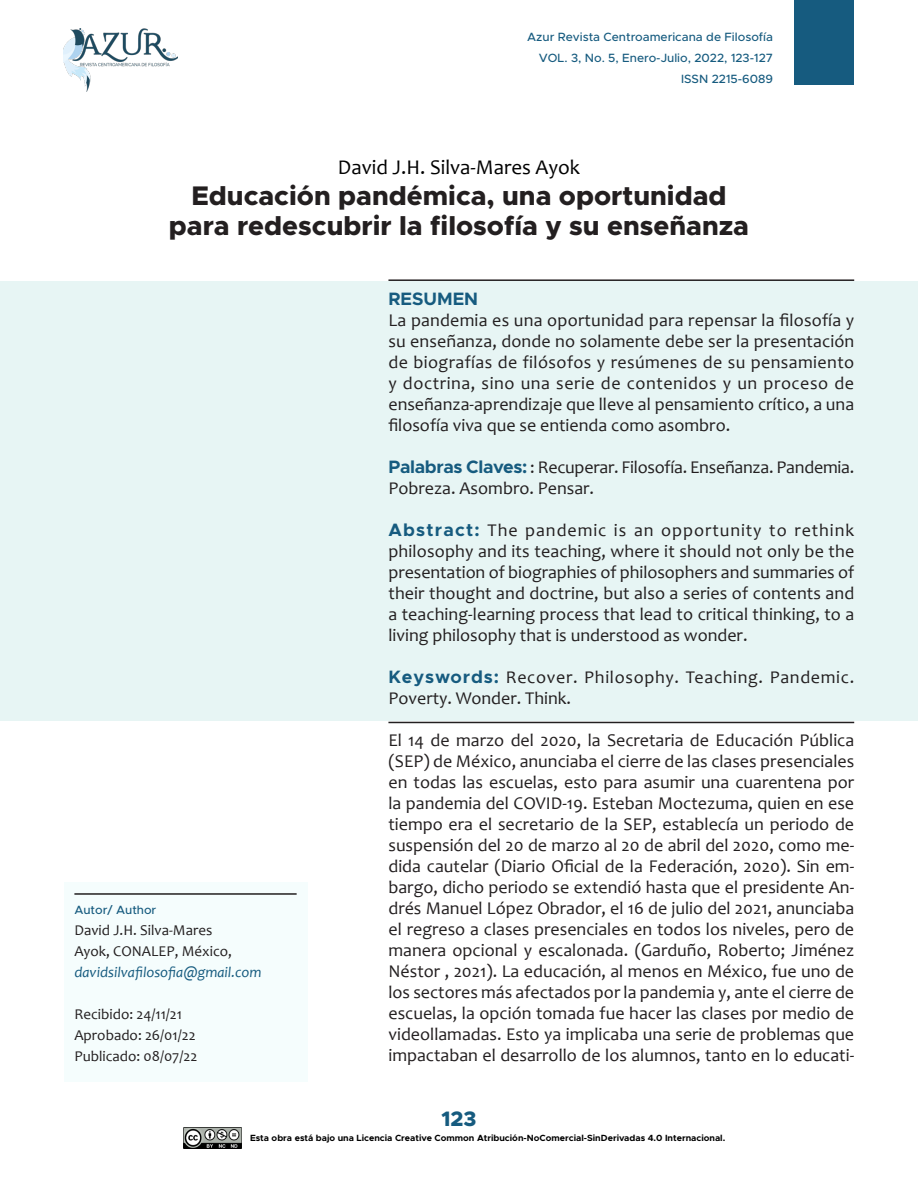
<style>
.page{position:relative;width:918px;height:1188px;background:#fff}
.page>*{position:absolute;margin:0;border:0;box-sizing:border-box;transform-origin:0 0}
.Títulos_de_los_artíc{font:800 27px "Metropolis";color:#231f20}
.Títulos_de_los_artíc-2{font:21px "Candara";color:#000}
.t1{font:800 21px "Metropolis";color:#165b7f}
.Resumen{font:18px/21px "Candara";color:#231f20;text-align:justify}
.Texto_resumen_2{font:18px/21px "Candara";color:#231f20;text-align:justify}
.Texto_resumen_2-2{font:18px/21px "Candara";letter-spacing:.035em;color:#231f20}
.Resumen-2{font:700 18px "Metropolis";color:#165b7f}
.Notas_y_Referencias{font:15px/21px "Candara";color:#231f20}
.Info_Revista{font:500 12px "Metropolis";color:#165b7f}
.Notas_y_Referencias-2{font:500 12px "Metropolis";color:#165b7f}
.t2{font:700 9px "Metropolis";color:#000}
.s1{font-style:italic;color:#165b7f}
.s2{font-family:"Metropolis";font-weight:700;color:#165b7f}
</style>
<div class="page">
<img style="left:184px;top:1128px;width:57px;height:20px">
<div style="left:794px;top:0;width:60px;height:85px;background:#165b7f"></div>
<img style="left:64px;top:29px;width:113px;height:62px">
<div style="left:0;top:281px;width:918px;height:440px;background:#e7f5f4"></div>
<hr style="left:388px;top:279px;width:466px;height:2px;background:#231f20">
<hr style="left:388px;top:722px;width:466px;height:1px;background:#231f20">
<div style="left:64px;top:882px;width:243px;height:200px;background:#f5fdfd"></div>
<hr style="left:74px;top:893px;width:223px;height:2px;background:#231f20">
<p class="Info_Revista" style="left:527px;top:29px;width:247px">Azur Revista Centroamericana de Filosofía</p>
<p class="Info_Revista" style="left:539px;top:50px;width:236px">VOL. 3, No. 5, Enero-Julio, 2022, 123-127</p>
<p class="Info_Revista" style="left:681px;top:71px;width:93px">ISSN 2215-6089</p>
<p class="Títulos_de_los_artíc-2" style="left:338px;top:154px;width:244px">David J.H. Silva-Mares Ayok</p>
<p class="Títulos_de_los_artíc" style="left:191px;top:178px;width:537px">Educación pandémica, una oportunidad</p>
<p class="Títulos_de_los_artíc" style="left:169px;top:208px;width:582px">para redescubrir la filosofía y su enseñanza</p>
<p class="Notas_y_Referencias-2" style="left:74px;top:903px;width:83px">Autor/ Author</p>
<p class="Notas_y_Referencias" style="left:74px;top:920px;width:189px">David J.H. Silva-Mares<br>Ayok, CONALEP, México, <span class="s1">davidsilvafilosofia@gmail.com</span></p>
<p class="Notas_y_Referencias" style="left:74px;top:1004px;width:124px">Recibido: 24/11/21<br>Aprobado: 26/01/22<br>Publicado: 08/07/22</p>
<p class="Resumen-2" style="left:388px;top:288px;width:91px">RESUMEN</p>
<p class="Texto_resumen_2" style="left:388px;top:310px;width:467px">La pandemia es una oportunidad para repensar la filosofía y su enseñanza, donde no solamente debe ser la presentación de biografías de filósofos y resúmenes de su pensamiento y doctrina, sino una serie de contenidos y un proceso de enseñanza-aprendizaje que lleve al pensamiento crítico, a una filosofía viva que se entienda como asombro.</p>
<p class="Texto_resumen_2" style="left:388px;top:457px;width:467px"><span class="s2">Palabras Claves:</span> : Recuperar. Filosofía. Enseñanza. Pandemia.<br>Pobreza. Asombro. Pensar.</p>
<p class="Texto_resumen_2" style="left:388px;top:520px;width:467px"><span class="s2">Abstract:</span> The pandemic is an opportunity to rethink philosophy and its teaching, where it should not only be the presentation of biographies of philosophers and summaries of their thought and doctrine, but also a series of contents and a teaching-learning process that lead to critical thinking, to a living philosophy that is understood as wonder.</p>
<p class="Texto_resumen_2-2" style="left:388px;top:667px;width:467px"><span class="s2">Keyswords:</span> Recover. Philosophy. Teaching. Pandemic.<br>Poverty. Wonder. Think.</p>
<p class="Resumen" style="left:388px;top:730px;width:467px">El 14 de marzo del 2020, la Secretaria de Educación Pública (SEP) de México, anunciaba el cierre de las clases presenciales en todas las escuelas, esto para asumir una cuarentena por la pandemia del COVID-19. Esteban Moctezuma, quien en ese tiempo era el secretario de la SEP, establecía un periodo de suspensión del 20 de marzo al 20 de abril del 2020, como me&shy;dida cautelar (Diario Oficial de la Federación, 2020). Sin em&shy;bargo, dicho periodo se extendió hasta que el presidente An&shy;drés Manuel López Obrador, el 16 de julio del 2021, anunciaba el regreso a clases presenciales en todos los niveles, pero de manera opcional y escalonada. (Garduño, Roberto; Jiménez Néstor , 2021). La educación, al menos en México, fue uno de los sectores más afectados por la pandemia y, ante el cierre de escuelas, la opción tomada fue hacer las clases por medio de videollamadas. Esto ya implicaba una serie de problemas que impactaban el desarrollo de los alumnos, tanto en lo educati-</p>
<p class="t1" style="left:442px;top:1105px;width:36px">123</p>
<p class="t2" style="left:250px;top:1132px;width:477px">Esta obra está bajo una Licencia Creative Common Atribución-NoComercial-SinDerivadas 4.0 Internacional.</p>
</div>
